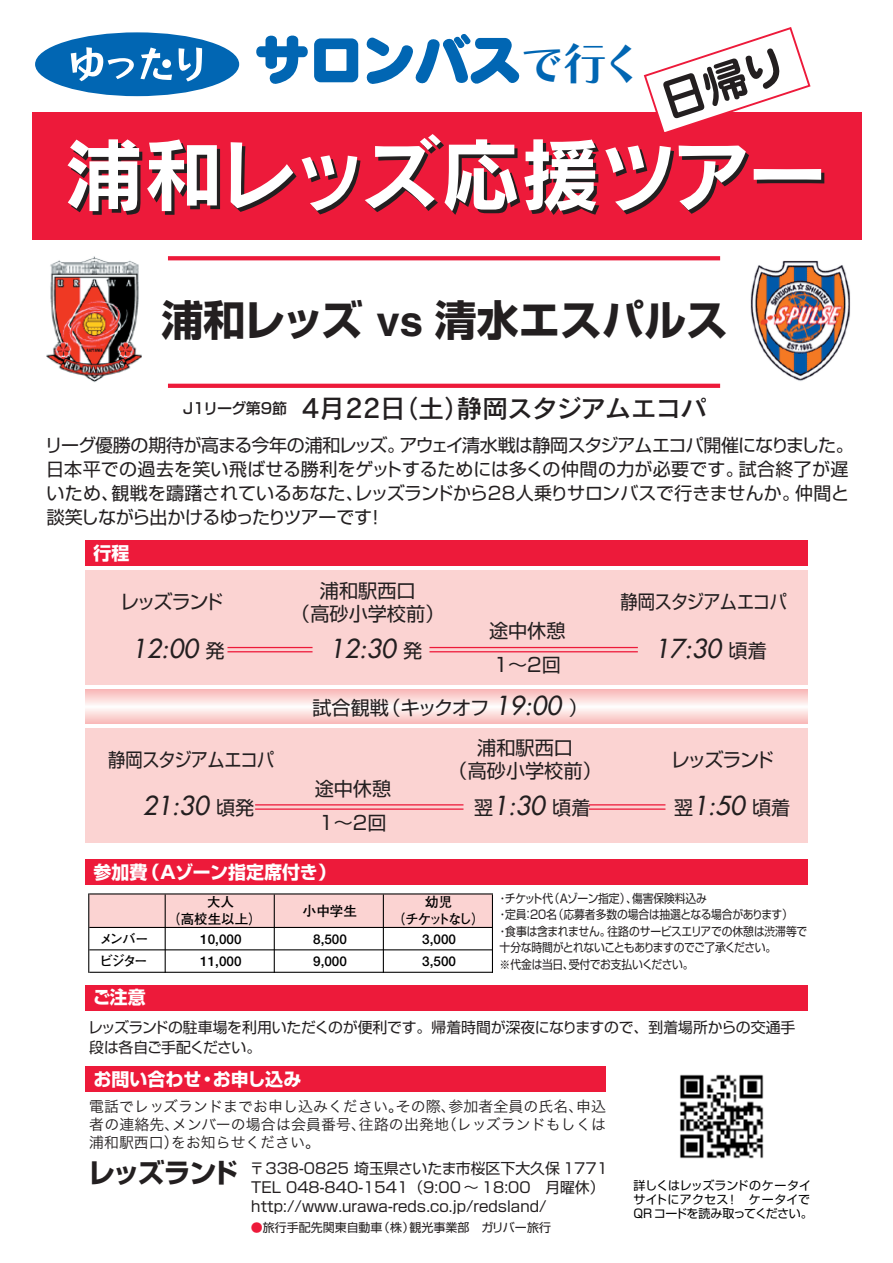
<style>
.page{position:relative;width:893px;height:1263px;background:#fff}
.page>*{position:absolute;margin:0;border:0;box-sizing:border-box;transform-origin:0 0}
.t1{font:79.65px "Rodin CID B";letter-spacing:-.04em;color:#fff}
.t2{font:54px "Seurat CID UB";letter-spacing:-.02em;color:#0166b3}
.t3{font:700 42px "Shin Go";letter-spacing:-.005em;color:#231f20}
.t4{font:italic 25.5px "Futura";color:#231f20}
.t5{font:25.5px "Rodin CID DB";color:#231f20}
.t6{font:19.2px/23px "Shin Go";color:#231f20;text-align:center}
.t7{font:19.2px "Shin Go";letter-spacing:-.04em;color:#231f20;scale:.9 1}
.t8{font:19.2px "Shin Go";letter-spacing:-.05em;color:#231f20}
.t9{font:18px/24px "Shin Go";letter-spacing:-.015em;color:#231f20}
.t10{font:700 18px "Shin Go";color:#fff}
.t11{font:500 15px "Shin Go";letter-spacing:-.04em;color:#231f20}
.t12{font:14.85px/19.2px "Shin Go";color:#231f20}
.t13{font:14.85px/17.9px "Hira Kaku Pro W3";letter-spacing:.01em;color:#231f20;text-align:justify}
.t14{font:700 13.5px/17px "Futo Go B101";color:#000}
.t15{font:700 13.5px/17px "Futo Go B101";letter-spacing:-.19em;color:#000;text-align:center}
.t16{font:12px/16.5px "Shin Go";letter-spacing:-.02em;color:#231f20;scale:.9 1}
.t17{font:12px/14.2px "Shin Go";letter-spacing:-.01em;color:#000}
.t18{font:12px "Shin Go";color:#231f20}
.s1{font-family:"Chiaro CID B";font-size:44.7px}
.s2{font-family:"Helvetica"}
.s3{font-family:"Shin Go";font-style:normal;font-size:19.2px}
.s4{font-family:"Futura";font-style:italic;font-size:25.5px}
.s5{font-weight:700;font-size:27px}
.s6{color:#ed1a3a}
</style>
<div class="page">
<div style="left:85px;top:570px;width:723px;height:115px;background:#fbd3d2"></div>
<svg style="left:85px;top:689px;width:723px;height:34px"></svg>
<div style="left:85px;top:728px;width:723px;height:114px;background:#fbd3d2"></div>
<div style="left:32px;top:112px;width:829px;height:127px;background:#ed1a3a"></div>
<img style="left:680px;top:1074px;width:84px;height:85px">
<div style="left:85px;top:541px;width:723px;height:25px;background:#ed1a3a"></div>
<hr style="left:429px;top:647px;width:209px;height:1px;background:#ed1a3a">
<hr style="left:429px;top:651px;width:209px;height:1px;background:#ed1a3a">
<hr style="left:227px;top:647px;width:86px;height:1px;background:#ed1a3a">
<hr style="left:227px;top:651px;width:86px;height:1px;background:#ed1a3a">
<hr style="left:255px;top:804px;width:208px;height:1px;background:#ed1a3a">
<hr style="left:255px;top:808px;width:208px;height:2px;background:#ed1a3a">
<hr style="left:589px;top:804px;width:76px;height:1px;background:#ed1a3a">
<hr style="left:589px;top:808px;width:76px;height:2px;background:#ed1a3a">
<div style="left:35px;top:32px;width:204px;height:64px;background:#0166b3;border-radius:50%"></div>
<svg style="left:71px;top:47px;width:101px;height:34px"></svg>
<svg style="left:179px;top:47px;width:23px;height:35px"></svg>
<svg style="left:168px;top:256px;width:552px;height:4px;background:#ed2241"></svg>
<svg style="left:168px;top:384px;width:552px;height:4px;background:#ed1e3d"></svg>
<div style="left:85px;top:859px;width:723px;height:26px;background:#ed1a3a"></div>
<div style="left:85px;top:985px;width:723px;height:25px;background:#ed1a3a"></div>
<div style="left:85px;top:1066px;width:521px;height:26px;background:#ed1a3a"></div>
<img style="left:46px;top:256px;width:96px;height:126px">
<img style="left:750px;top:260px;width:101px;height:121px">
<div style="left:89px;top:894px;width:404px;height:34px;background:#fbd3d2"></div>
<hr style="left:88px;top:894px;width:1px;height:78px;background:#000">
<hr style="left:165px;top:895px;width:1px;height:77px;background:#000">
<hr style="left:274px;top:895px;width:1px;height:77px;background:#000">
<hr style="left:383px;top:895px;width:1px;height:77px;background:#000">
<hr style="left:492px;top:895px;width:1px;height:77px;background:#000">
<hr style="left:90px;top:893px;width:402px;height:1px;background:#000">
<hr style="left:90px;top:927px;width:402px;height:1px;background:#000">
<hr style="left:90px;top:949px;width:402px;height:1px;background:#000">
<hr style="left:90px;top:972px;width:402px;height:1px;background:#000">
<svg style="left:643px;top:27px;width:168px;height:105px"></svg>
<h2 class="t2" style="left:255px;top:21px;width:391px">サロンバス<span class="s1">で行く</span></h2>
<h1 class="t1" style="left:63px;top:122px;width:765px">浦和レッズ応援ツアー</h1>
<h3 class="t3" style="left:162px;top:292px;width:568px">浦和レッズ <span class="s2">vs</span> 清水エスパルス</h3>
<p class="t11" style="left:183px;top:398px;width:106px">J1リーグ第9節</p>
<h3 class="t5" style="left:302px;top:392px;width:406px">4月22日（土）静岡スタジアムエコパ</h3>
<p class="t9" style="left:45px;top:432px;width:810px">リーグ優勝の期待が高まる今年の浦和レッズ。アウェイ清水戦は静岡スタジアムエコパ開催になりました。日本平での過去を笑い飛ばせる勝利をゲットするためには多くの仲間の力が必要です。試合終了が遅いため、観戦を躊躇されているあなた、レッズランドから28人乗りサロンバスで行きませんか。仲間と談笑しながら出かけるゆったりツアーです！</p>
<p class="t10" style="left:94px;top:541px;width:38px">行程</p>
<p class="t6" style="left:291px;top:578px;width:155px">浦和駅西口<br>（高砂小学校前）</p>
<p class="t6" style="left:120px;top:590px;width:105px">レッズランド</p>
<p class="t7" style="left:621px;top:589px;width:186px">静岡スタジアムエコパ</p>
<p class="t6" style="left:489px;top:613px;width:78px;line-height:34px;text-align:left">途中休憩<br>1～2回</p>
<h3 class="t4" style="left:132px;top:631px;width:94px">12:00 <span class="s3">発</span></h3>
<h3 class="t4" style="left:330px;top:631px;width:94px">12:30 <span class="s3">発</span></h3>
<h3 class="t4" style="left:655px;top:631px;width:113px">17:30 <span class="s3">頃着</span></h3>
<p class="t8" style="left:312px;top:695px;width:277px">試合観戦（キックオフ <span class="s4">19:00</span> ）</p>
<p class="t6" style="left:448px;top:735px;width:155px">浦和駅西口<br>（高砂小学校前）</p>
<p class="t7" style="left:108px;top:747px;width:186px">静岡スタジアムエコパ</p>
<p class="t6" style="left:671px;top:747px;width:105px">レッズランド</p>
<p class="t6" style="left:315px;top:770px;width:78px;line-height:34px;text-align:left">途中休憩<br>1～2回</p>
<h3 class="t4" style="left:142px;top:789px;width:113px">21:30 <span class="s3">頃発</span></h3>
<h3 class="t4" style="left:474px;top:789px;width:118px"><span class="s3">翌</span>1:30 <span class="s3">頃着</span></h3>
<h3 class="t4" style="left:674px;top:789px;width:118px"><span class="s3">翌</span>1:50 <span class="s3">頃着</span></h3>
<p class="t10" style="left:94px;top:860px;width:244px">参加費（Aゾーン指定席付き）</p>
<p class="t14" style="left:167px;top:894px;width:96px;text-indent:40px">大人<br>（高校生以上）</p>
<p class="t14" style="left:303px;top:902px;width:55px">小中学生</p>
<p class="t15" style="left:392px;top:894px;width:93px">幼児<br>（チケットなし）</p>
<p class="t14" style="left:100px;top:930px;width:50px">メンバー</p>
<p class="t14" style="left:200px;top:930px;width:43px">10,000</p>
<p class="t14" style="left:313px;top:930px;width:35px">8,500</p>
<p class="t14" style="left:422px;top:930px;width:35px">3,000</p>
<p class="t14" style="left:100px;top:953px;width:49px">ビジター</p>
<p class="t14" style="left:200px;top:953px;width:43px">11,000</p>
<p class="t14" style="left:313px;top:953px;width:35px">9,000</p>
<p class="t14" style="left:422px;top:953px;width:35px">3,500</p>
<p class="t10" style="left:93px;top:985px;width:55px">ご注意</p>
<p class="t16" style="left:497px;top:889px;width:346px">・チケット代（Aゾーン指定）、傷害保険料込み<br>・定員：20名（応募者多数の場合は抽選となる場合があります）<br>・食事は含まれません。往路のサービスエリアでの休憩は渋滞等で十分な時間がとれないこともありますのでご了承ください。<br>※代金は当日、受付でお支払いください。</p>
<p class="t12" style="left:88px;top:1017px;width:709px">レッズランドの駐車場を利用いただくのが便利です。帰着時間が深夜になりますので、到着場所からの交通手段は各自ご手配ください。</p>
<p class="t10" style="left:93px;top:1067px;width:210px">お問い合わせ・お申し込み</p>
<p class="t13" style="left:89px;top:1096px;width:518px">電話でレッズランドまでお申し込みください。その際、参加者全員の氏名、申込者の連絡先、メンバーの場合は会員番号、往路の出発地（レッズランドもしくは浦和駅西口）をお知らせください。</p>
<p class="t12" style="left:251px;top:1158px;width:358px;text-indent:-163px"><span class="s5">レッズランド</span> 〒338-0825 埼玉県さいたま市桜区下大久保 1771<br>TEL 048-840-1541（9:00 ～ 18:00 月曜休）http://www.urawa-reds.co.jp/redsland/</p>
<p class="t18" style="left:251px;top:1219px;width:302px"><span class="s6">●</span>旅行手配先関東自動車（株）観光事業部 ガリバー旅行</p>
<p class="t17" style="left:633px;top:1177px;width:181px">詳しくはレッズランドのケータイサイトにアクセス！ ケータイで<br>QR コードを読み取ってください。</p>
</div>
